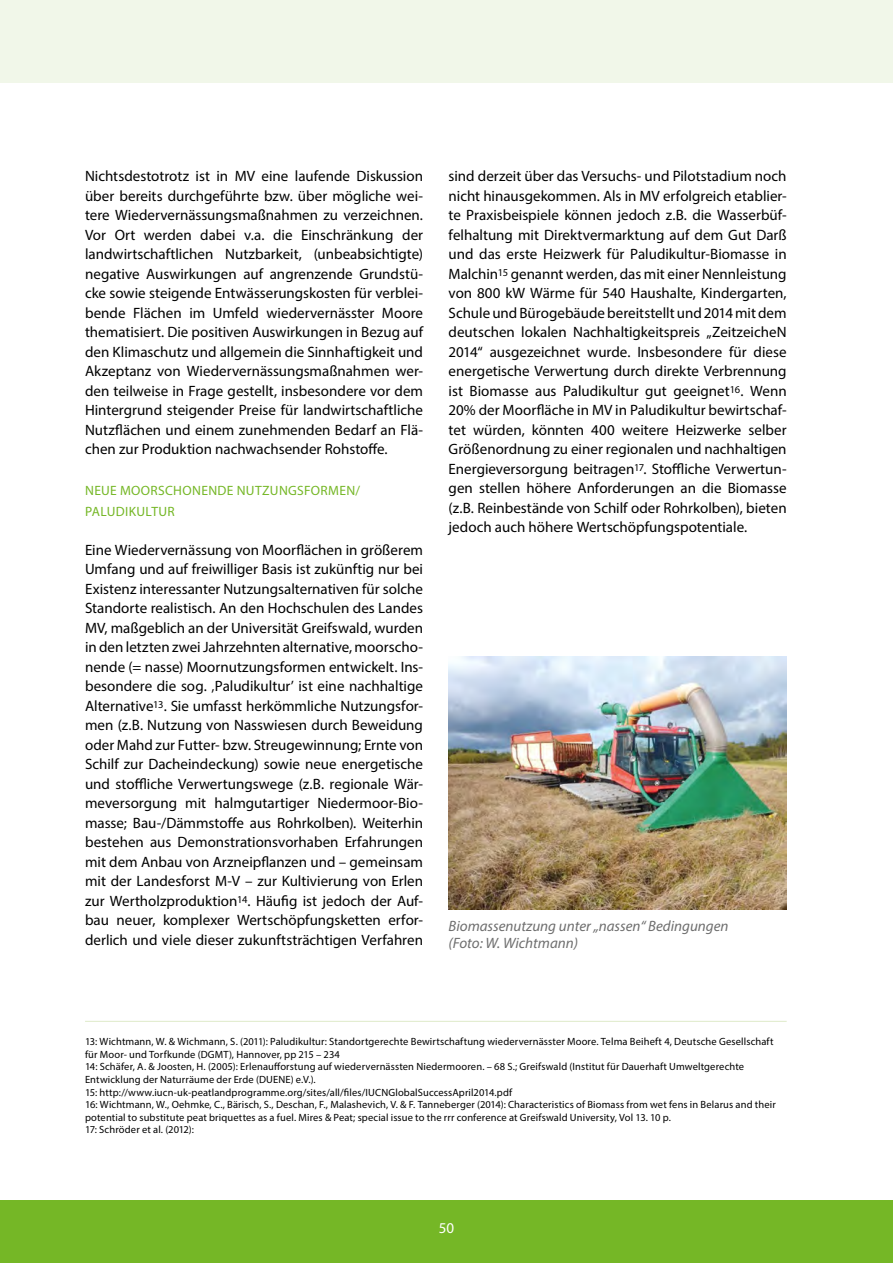
<style>
.page{position:relative;width:893px;height:1263px;background:#fff}
.page>*{position:absolute;margin:0;border:0;box-sizing:border-box;transform-origin:0 0}
.t1{font:15px/19.5px "Myriad Pro";color:#000;text-align:justify}
.t2{font:italic 15px/16.5px "Myriad Pro";color:#6e6e6e}
.t3{font:15px "Myriad Pro";color:#fff}
.t4{font:13.5px/21px "Myriad Pro";letter-spacing:.025em;color:#75b726}
.t5{font:10.5px/12.6px "Myriad Pro";letter-spacing:.01em;color:#000}
</style>
<div class="page">
<div style="left:0;top:1201px;width:893px;height:62px;background:#75b726"></div>
<div style="left:0;top:0;width:893px;height:83px;background:#f1f7e9"></div>
<hr style="left:85px;top:1021px;width:702px;height:1px;background:#e2edcf">
<img style="left:449px;top:656px;width:338px;height:253px">
<p class="t1" style="left:85px;top:166px;width:340px">Nichtsdestotrotz ist in MV eine laufende Diskussion über bereits durchgeführte bzw. über mögliche wei&shy;tere Wiedervernässungsmaßnahmen zu verzeichnen.<br>Vor Ort werden dabei v.a. die Einschränkung der landwirtschaftlichen Nutzbarkeit, (unbeabsichtigte) negative Auswirkungen auf angrenzende Grundstü&shy;cke sowie steigende Entwässerungskosten für verblei&shy;bende Flächen im Umfeld wiedervernässter Moore thematisiert. Die positiven Auswirkungen in Bezug auf den Klimaschutz und allgemein die Sinnhaftigkeit und Akzeptanz von Wiedervernässungsmaßnahmen wer&shy;den teilweise in Frage gestellt, insbesondere vor dem Hintergrund steigender Preise für landwirtschaftliche Nutzflächen und einem zunehmenden Bedarf an Flä&shy;chen zur Produktion nachwachsender Rohstoffe.</p>
<p class="t4" style="left:85px;top:480px;width:276px">NEUE MOORSCHONENDE NUTZUNGSFORMEN/<br>PALUDIKULTUR</p>
<p class="t1" style="left:85px;top:540px;width:340px">Eine Wiedervernässung von Moorflächen in größerem Umfang und auf freiwilliger Basis ist zukünftig nur bei Existenz interessanter Nutzungsalternativen für solche Standorte realistisch. An den Hochschulen des Landes MV, maßgeblich an der Universität Greifswald, wurden in den letzten zwei Jahrzehnten alternative, moorscho&shy;nende (= nasse) Moornutzungsformen entwickelt. Ins&shy;besondere die sog. ‚Paludikultur’ ist eine nachhaltige Alternative<sup>13</sup>. Sie umfasst herkömmliche Nutzungsfor&shy;men (z.B. Nutzung von Nasswiesen durch Beweidung oder Mahd zur Futter- bzw. Streugewinnung; Ernte von Schilf zur Dacheindeckung) sowie neue energetische und stoffliche Verwertungswege (z.B. regionale Wär&shy;meversorgung mit halmgutartiger Niedermoor-Bio&shy;masse; Bau-/Dämmstoffe aus Rohrkolben). Weiterhin bestehen aus Demonstrationsvorhaben Erfahrungen mit dem Anbau von Arzneipflanzen und – gemeinsam mit der Landesforst M-V – zur Kultivierung von Erlen zur Wertholzproduktion<sup>14</sup>. Häufig ist jedoch der Auf&shy;bau neuer, komplexer Wertschöpfungsketten erfor&shy;derlich und viele dieser zukunftsträchtigen Verfahren</p>
<p class="t1" style="left:449px;top:166px;width:340px">sind derzeit über das Versuchs- und Pilotstadium noch nicht hinausgekommen. Als in MV erfolgreich etablier&shy;te Praxisbeispiele können jedoch z.B. die Wasserbüf&shy;felhaltung mit Direktvermarktung auf dem Gut Darß und das erste Heizwerk für Paludikultur-Biomasse in Malchin<sup>15</sup> genannt werden, das mit einer Nennleistung von 800 kW Wärme für 540 Haushalte, Kindergarten, Schule und Bürogebäude bereitstellt und 2014 mit dem deutschen lokalen Nachhaltigkeitspreis „ZeitzeicheN 2014“ ausgezeichnet wurde. Insbesondere für diese energetische Verwertung durch direkte Verbrennung ist Biomasse aus Paludikultur gut geeignet<sup>16</sup>. Wenn 20% der Moorfläche in MV in Paludikultur bewirtschaf&shy;tet würden, könnten 400 weitere Heizwerke selber Größenordnung zu einer regionalen und nachhaltigen Energieversorgung beitragen<sup>17</sup>. Stoffliche Verwertun&shy;gen stellen höhere Anforderungen an die Biomasse (z.B. Reinbestände von Schilf oder Rohrkolben), bieten jedoch auch höhere Wertschöpfungspotentiale.</p>
<p class="t2" style="left:449px;top:918px;width:282px">Biomassenutzung unter „nassen“ Bedingungen (Foto: W. Wichtmann)</p>
<p class="t5" style="left:85px;top:1035px;width:692px">13: Wichtmann, W. &amp; Wichmann, S. (2011): Paludikultur: Standortgerechte Bewirtschaftung wiedervernässter Moore. Telma Beiheft 4, Deutsche Gesellschaft für Moor- und Torfkunde (DGMT), Hannover, pp 215 – 234<br>14: Schäfer, A. &amp; Joosten, H. (2005): Erlenaufforstung auf wiedervernässten Niedermooren. – 68 S.; Greifswald (Institut für Dauerhaft Umweltgerechte Entwicklung der Naturräume der Erde (DUENE) e.V.).<br>15: http://www.iucn-uk-peatlandprogramme.org/sites/all/files/IUCNGlobalSuccessApril2014.pdf<br>16: Wichtmann, W., Oehmke, C., Bärisch, S., Deschan, F., Malashevich, V. &amp; F. Tanneberger (2014): Characteristics of Biomass from wet fens in Belarus and their potential to substitute peat briquettes as a fuel. Mires &amp; Peat; special issue to the rrr conference at Greifswald University, Vol 13. 10 p.<br>17: Schröder et al. (2012):</p>
<p class="t3" style="left:439px;top:1218px;width:17px">50</p>
</div>
